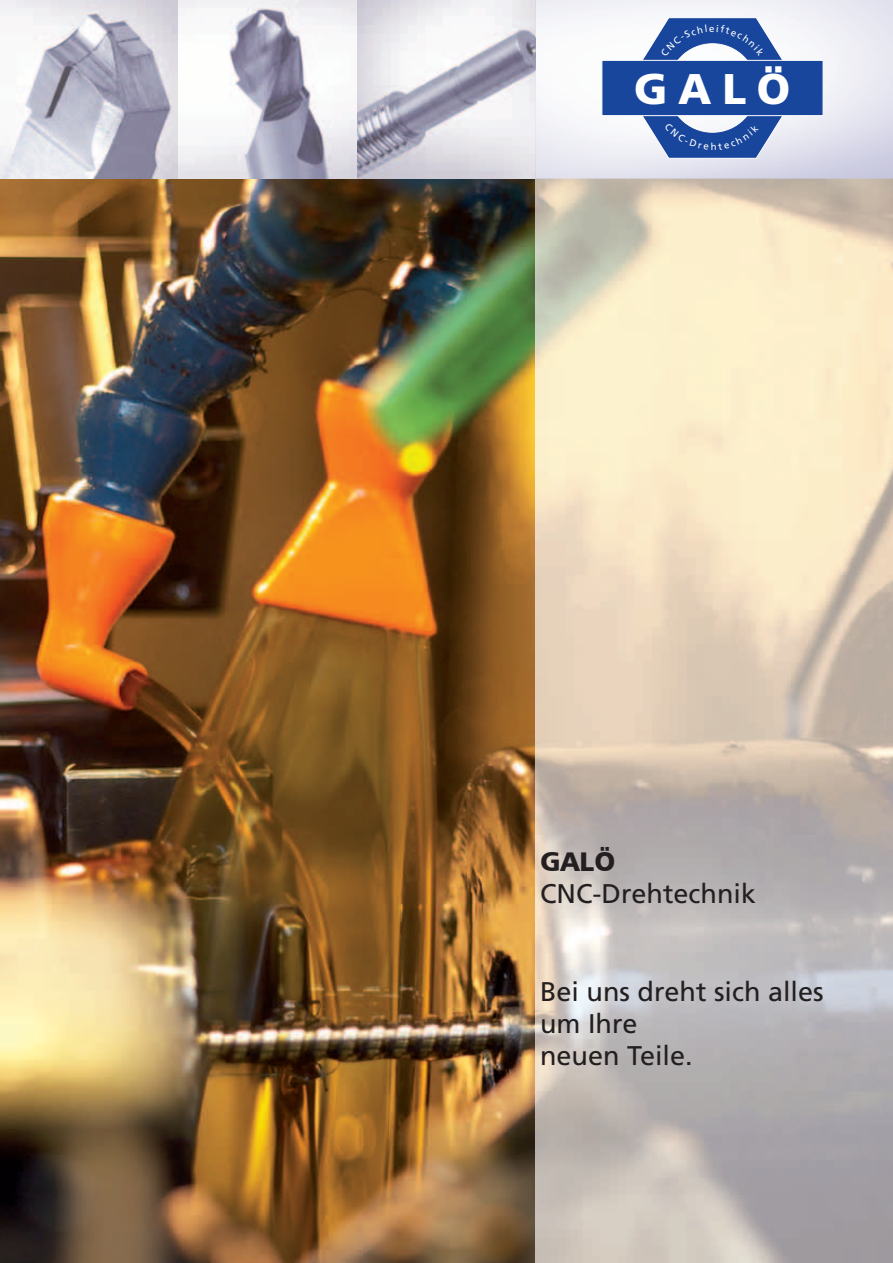
<style>
.page{position:relative;width:893px;height:1263px;background:#fff}
.page>*{position:absolute;margin:0;border:0;box-sizing:border-box;transform-origin:0 0}
.t1{font:900 42.9px "Frutiger LT";color:#fff}
.t2{font:27px/32.4px "Frutiger LT Std";color:#231f20}
.t3{font:27px "Humanist 777 BT Black B";color:#231f20}
</style>
<div class="page">
<img style="left:0;top:0;width:893px;height:1263px">
<div style="left:601px;top:60px;width:222px;height:56px;background:#18469d;border:1px solid #fff"></div>
<img style="left:536px;top:0;width:1px;height:179px">
<svg style="left:624px;top:17px;width:177px;height:142px"></svg>
<h1 class="t1" style="left:634px;top:63px;width:158px">GALÖ</h1>
<p class="t3" style="left:540px;top:844px;width:77px">GALÖ</p>
<p class="t2" style="left:540px;top:878px;width:217px">CNC-Drehtechnik</p>
<p class="t2" style="left:540px;top:975px;width:285px">Bei uns dreht sich alles um Ihre<br>neuen Teile.</p>
</div>
